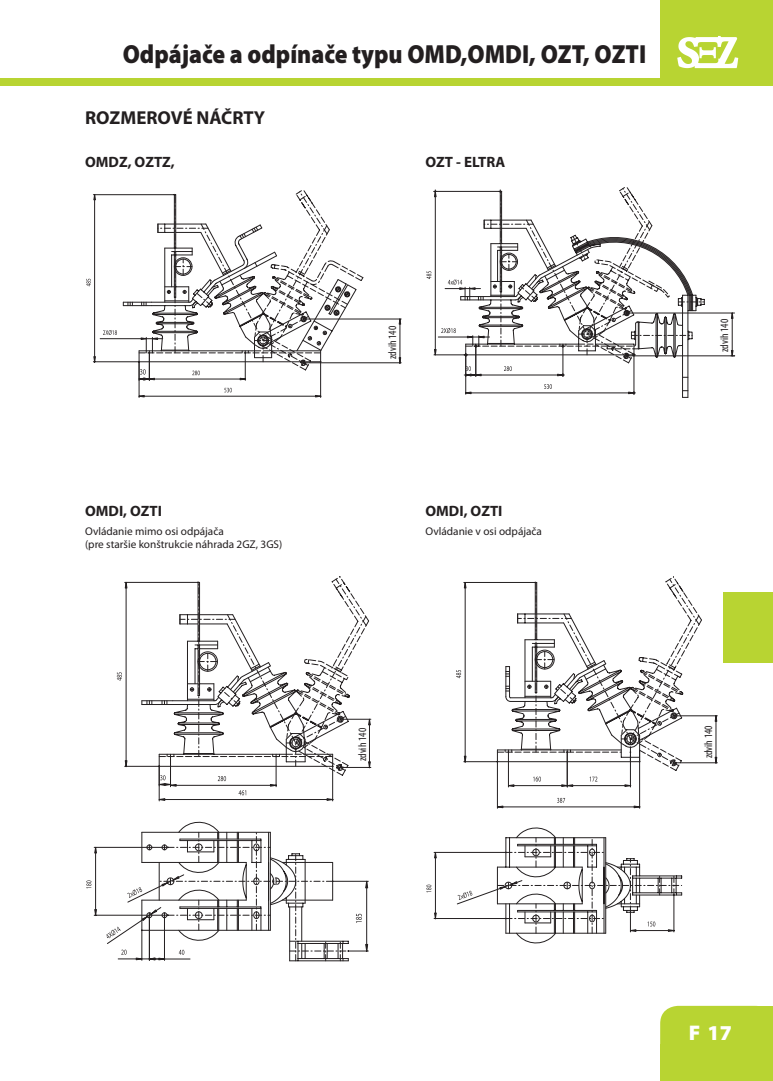
<style>
.page{position:relative;width:773px;height:1081px;background:#fff}
.page>*{position:absolute;margin:0;border:0;box-sizing:border-box;transform-origin:0 0}
.t1{font:900 26.25px "Myriad Pro";color:#231f20;scale:.9 1}
.t2{font:900 21.25px "Myriad Pro";color:#fff}
.t3{font:700 18.75px "Myriad Pro";color:#231f20}
.t4{font:700 15px "Myriad Pro";color:#231f20}
.t5{font:11.25px/13.5px "Myriad Pro";color:#231f20}
.t6{font:condensed 11.25px "Myriad Pro";color:#231f20}
</style>
<div class="page">
<div style="left:0;top:78px;width:772px;height:7px;background:#b8d432"></div>
<div style="left:660px;top:1006px;width:112px;height:75px;background:#b8d432"></div>
<div style="left:660px;top:1044px;width:33px;height:37px;background:#b8d432"></div>
<div style="left:739px;top:1044px;width:33px;height:37px;background:#b8d432"></div>
<div style="left:739px;top:1006px;width:33px;height:36px;background:#b8d432"></div>
<div style="left:723px;top:592px;width:49px;height:71px;background:#b8d432"></div>
<div style="left:660px;top:0;width:112px;height:82px;background:#b8d432"></div>
<svg style="left:677px;top:36px;width:61px;height:32px"></svg>
<hr style="left:93px;top:194px;width:81px;height:1px;background:#231f20">
<hr style="left:93px;top:361px;width:46px;height:1px;background:#231f20">
<hr style="left:94px;top:195px;width:1px;height:167px;background:#231f20">
<svg style="left:86px;top:279px;width:5px;height:7px"></svg>
<hr style="left:303px;top:319px;width:98px;height:1px;background:#231f20">
<hr style="left:303px;top:362px;width:98px;height:1px;background:#231f20">
<hr style="left:399px;top:319px;width:1px;height:44px;background:#231f20">
<hr style="left:139px;top:362px;width:1px;height:35px;background:#231f20">
<hr style="left:320px;top:362px;width:1px;height:35px;background:#231f20">
<hr style="left:139px;top:396px;width:181px;height:1px;background:#231f20">
<svg style="left:224px;top:388px;width:8px;height:4px"></svg>
<hr style="left:100px;top:338px;width:46px;height:1px;background:#231f20">
<svg style="left:123px;top:190px;width:240px;height:190px"></svg>
<svg style="left:103px;top:330px;width:14px;height:5px"></svg>
<hr style="left:626px;top:313px;width:108px;height:1px;background:#231f20">
<hr style="left:626px;top:356px;width:108px;height:1px;background:#231f20">
<hr style="left:731px;top:313px;width:1px;height:43px;background:#231f20">
<svg style="left:730px;top:350px;width:4px;height:7px"></svg>
<svg style="left:426px;top:187px;width:278px;height:211px"></svg>
<hr style="left:94px;top:847px;width:74px;height:1px;background:#231f20">
<hr style="left:94px;top:915px;width:74px;height:1px;background:#231f20">
<hr style="left:95px;top:847px;width:1px;height:68px;background:#231f20">
<svg style="left:94px;top:846px;width:3px;height:7px"></svg>
<svg style="left:94px;top:909px;width:3px;height:7px"></svg>
<svg style="left:86px;top:880px;width:5px;height:8px"></svg>
<hr style="left:340px;top:719px;width:31px;height:1px;background:#231f20">
<hr style="left:340px;top:767px;width:31px;height:1px;background:#231f20">
<svg style="left:107px;top:576px;width:263px;height:385px"></svg>
<hr style="left:434px;top:852px;width:72px;height:1px;background:#231f20">
<hr style="left:434px;top:918px;width:72px;height:1px;background:#231f20">
<hr style="left:435px;top:852px;width:1px;height:66px;background:#231f20">
<svg style="left:426px;top:884px;width:5px;height:8px"></svg>
<hr style="left:673px;top:715px;width:44px;height:1px;background:#231f20">
<hr style="left:673px;top:762px;width:44px;height:1px;background:#231f20">
<hr style="left:715px;top:716px;width:1px;height:47px;background:#231f20">
<svg style="left:456px;top:576px;width:245px;height:367px"></svg>
<h1 class="t1" style="left:123px;top:44px;width:583px">Odpájače a odpínače typu OMD,OMDI, OZT, OZTI</h1>
<h3 class="t3" style="left:85px;top:110px;width:182px">ROZMEROVÉ NÁČRTY</h3>
<h3 class="t4" style="left:85px;top:156px;width:91px">OMDZ, OZTZ,</h3>
<h3 class="t4" style="left:425px;top:156px;width:81px">OZT - ELTRA</h3>
<p class="t6" style="left:388px;top:359px;width:35px;rotate:-90deg">zdvih 140</p>
<p class="t6" style="left:720px;top:352px;width:35px;rotate:-90deg">zdvih 140</p>
<h3 class="t4" style="left:85px;top:505px;width:78px">OMDI, OZTI</h3>
<h3 class="t4" style="left:425px;top:505px;width:78px">OMDI, OZTI</h3>
<p class="t5" style="left:85px;top:525px;width:199px">Ovládanie mimo osi odpájača<br>(pre staršie konštrukcie náhrada 2GZ, 3GS)</p>
<p class="t5" style="left:425px;top:525px;width:118px">Ovládanie v osi odpájača</p>
<p class="t6" style="left:358px;top:761px;width:35px;rotate:-90deg">zdvih 140</p>
<p class="t6" style="left:704px;top:758px;width:35px;rotate:-90deg">zdvih 140</p>
<h2 class="t2" style="left:688px;top:1024px;width:44px">F 17</h2>
</div>
